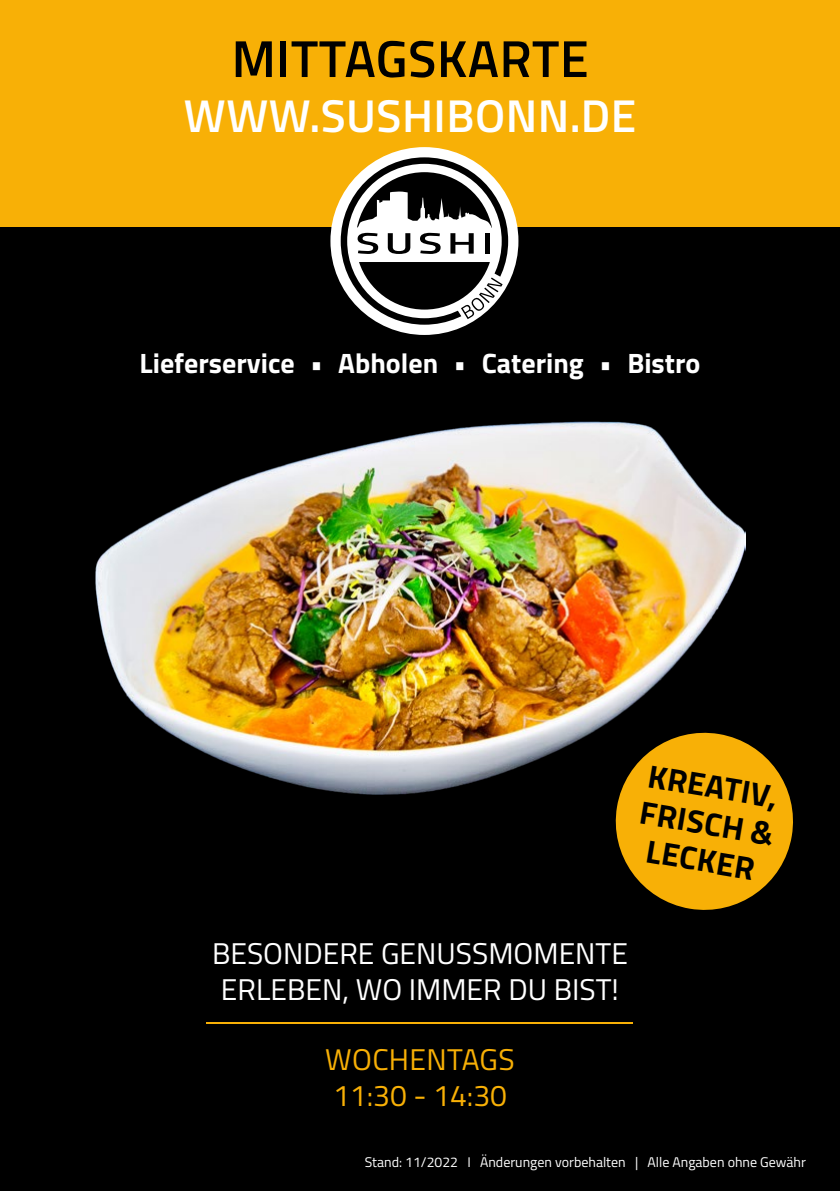
<style>
.page{position:relative;width:840px;height:1191px;background:#fff}
.page>*{position:absolute;margin:0;border:0;box-sizing:border-box;transform-origin:0 0}
.t1{font:600 52px "Titillium";letter-spacing:.01em;color:#000}
.t2{font:600 46px "Titillium";letter-spacing:.01em;color:#fff}
.t3{font:700 32.4px/37.2px "Titillium";color:#000;text-align:center}
.t4{font:30px/36px "Titillium";color:#fff}
.t5{font:30px/36px "Titillium";letter-spacing:.01em;color:#f8b006}
.t6{font:700 28px "Titillium";color:#fff}
.t7{font:14px "Titillium";color:#fff}
.s1{font-weight:600}
</style>
<div class="page">
<div style="left:0;top:0;width:839px;height:1191px;background:#000"></div>
<div style="left:0;top:0;width:839px;height:227px;background:#f8b006"></div>
<hr style="left:207px;top:1022px;width:426px;height:2px;background:#f8b006">
<svg style="left:615px;top:742px;width:178px;height:168px"></svg>
<svg style="left:330px;top:147px;width:188px;height:188px;background:#e2e2e0"></svg>
<div style="left:340px;top:157px;width:168px;height:168px;border:6px solid #000;border-radius:50%"></div>
<svg style="left:359px;top:262px;width:143px;height:57px"></svg>
<svg style="left:357px;top:172px;width:134px;height:82px;background:#8b8b8b"></svg>
<div style="left:485px;top:233px;width:5px;height:21px;background:#000"></div>
<img style="left:95px;top:421px;width:649px;height:373px">
<h1 class="t1" style="left:231px;top:20px;width:358px">MITTAGSKARTE</h1>
<h2 class="t2" style="left:184px;top:82px;width:453px">WWW.SUSHIBONN.DE</h2>
<h3 class="t6" style="left:139px;top:341px;width:562px">Lieferservice <span class="s1">•</span> Abholen <span class="s1">•</span> Catering <span class="s1">•</span> Bistro</h3>
<h3 class="t3" style="left:648px;top:755px;width:137px;rotate:9deg">KREATIV,<br>FRISCH &amp;<br>LECKER</h3>
<h3 class="t4" style="left:212px;top:934px;width:417px">BESONDERE GENUSSMOMENTE<br>ERLEBEN, WO IMMER DU BIST!</h3>
<h3 class="t5" style="left:325px;top:1039px;width:191px">WOCHENTAGS<br>11:30 - 14:30</h3>
<p class="t7" style="left:364px;top:1152px;width:442px">Stand: 11/2022 I Änderungen vorbehalten | Alle Angaben ohne Gewähr</p>
</div>
